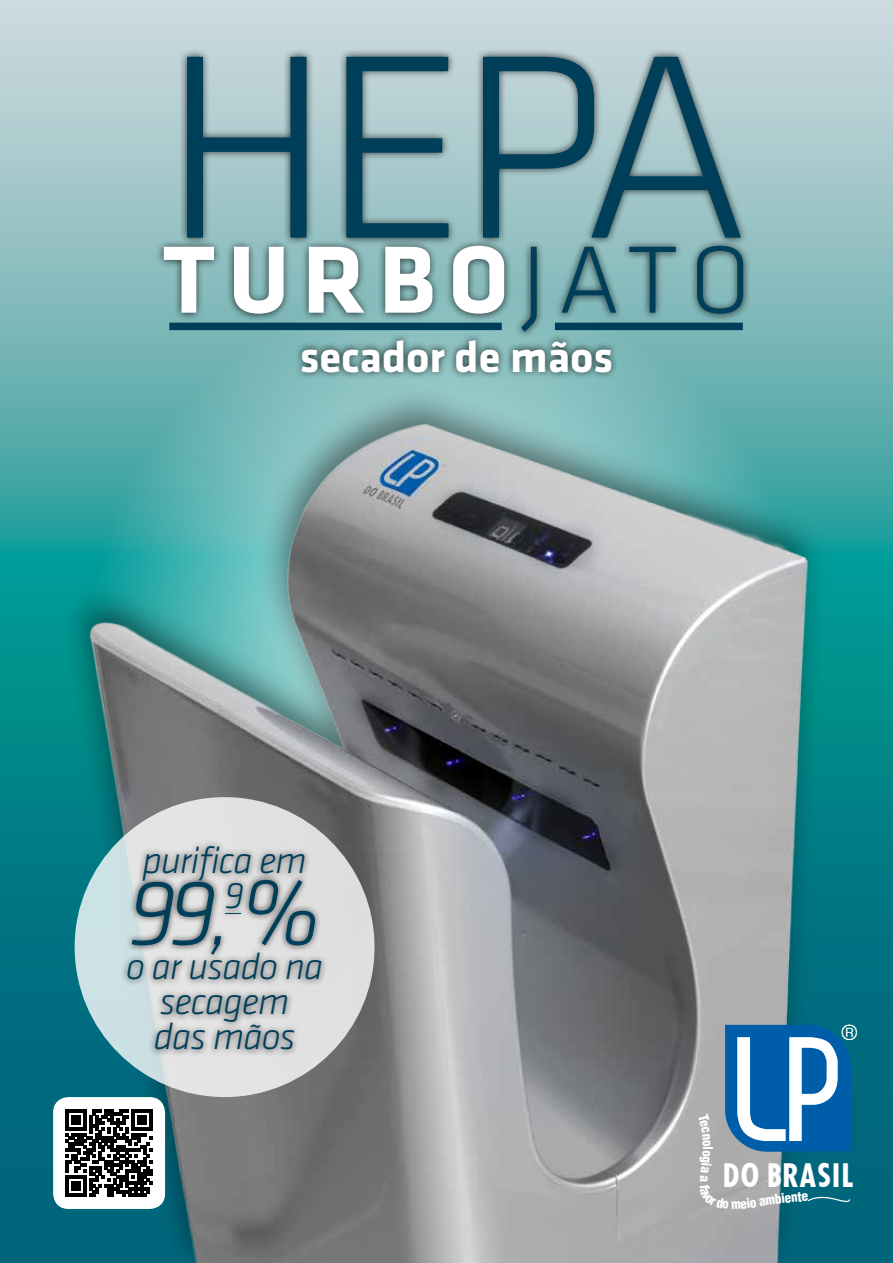
<style>
.page{position:relative;width:893px;height:1263px;background:#fff}
.page>*{position:absolute;margin:0;border:0;box-sizing:border-box;transform-origin:0 0}
.t1{font:300 271.5px "Klavika";color:#003f5a}
.t2{font:700 99px "Klavika";letter-spacing:.13em;color:#fff}
.t3{font:italic 300 95.55px "Klavika";color:#003f5a}
.t4{font:700 45px "Klavika";color:#fff}
.t5{font:italic 300 38.25px/35px "Klavika";letter-spacing:-.02em;color:#003f5a}
.t6{font:700 31.65px "Futura Cond";color:#fff}
.t7{font:700 20.4px "Futura Cond";color:#fff}
.s1{font-weight:300;color:#003f5a}
</style>
<div class="page">
<svg style="left:0;top:0;width:893px;height:370px;background:#a6c9cc"></svg>
<img style="left:0;top:370px;width:893px;height:893px">
<div style="left:156px;top:49px;width:595px;height:290px;background:#000;opacity:.75"></div>
<div style="left:294px;top:332px;width:325px;height:48px;background:#000;opacity:.75"></div>
<div style="left:169px;top:323px;width:333px;height:7px;background:#003f5a"></div>
<div style="left:555px;top:323px;width:188px;height:7px;background:#003f5a"></div>
<div style="left:75px;top:797px;width:300px;height:300px;background:linear-gradient(to right,#d6e5e8,#e1dada);border-radius:50%"></div>
<div style="left:53px;top:1097px;width:112px;height:112px;background:#fff;border-radius:15px"></div>
<svg style="left:65px;top:1109px;width:88px;height:88px"></svg>
<div style="left:121px;top:839px;width:207px;height:218px;background:#000;opacity:.75"></div>
<svg style="left:225px;top:913px;width:16px;height:1px"></svg>
<svg style="left:698px;top:1025px;width:153px;height:184px;background:#598eaf"></svg>
<h1 class="t1" style="left:163px;top:0;width:589px">HEPA</h1>
<h2 class="t2" style="left:163px;top:226px;width:590px">TURBO<span class="s1">JATO</span></h2>
<p class="t4" style="left:300px;top:332px;width:315px">secador de mãos</p>
<p class="t5" style="left:143px;top:844px;width:166px">purifica em</p>
<h3 class="t3" style="left:128px;top:861px;width:194px">99, %</h3>
<p class="t5" style="left:126px;top:950px;width:199px">o ar usado na</p>
<p class="t5" style="left:225px;top:879px;width:21px">9</p>
<p class="t5" style="left:154px;top:985px;width:143px">secagem das mãos</p>
<p class="t7" style="left:841px;top:1019px;width:19px">®</p>
<p class="t6" style="left:722px;top:1154px;width:133px">DO BRASIL</p>
</div>
